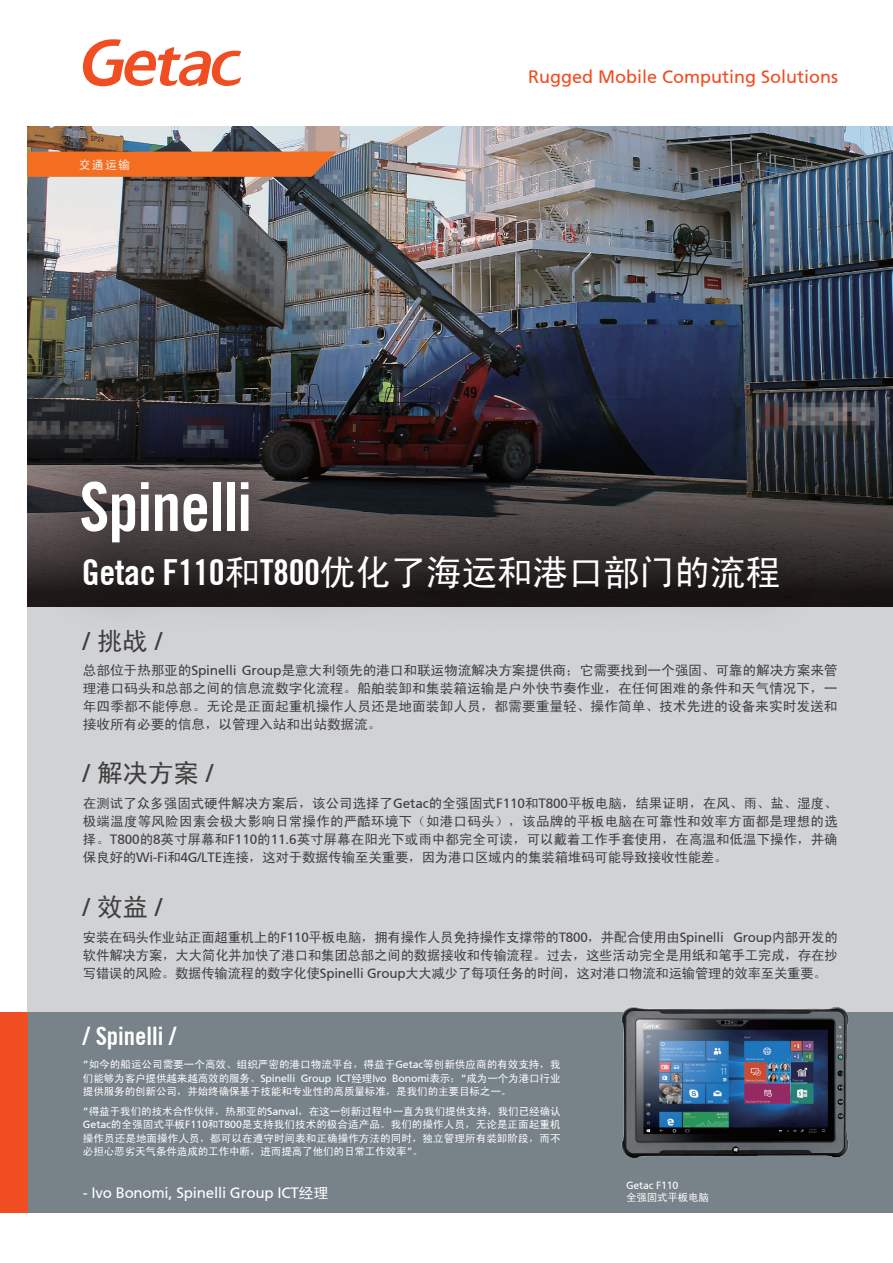
<style>
.page{position:relative;width:893px;height:1263px;background:#fff}
.page>*{position:absolute;margin:0;border:0;box-sizing:border-box;transform-origin:0 0}
.t1{font:700 condensed 67.5px "Trade Gothic No.20";letter-spacing:-.015em;color:#fff}
.t2{font:36px "Sim Hei";letter-spacing:-.015em;color:#fff}
.t3{font:700 condensed 25.5px "Trade Gothic No.20";color:#fff}
.t4{font:25.5px "Frutiger 55 Roman";color:#3e3e3f}
.t5{font:25.5px "Sim Hei";color:#3e3e3f}
.t6{font:18px "Frutiger 55 Roman";color:#f04d22}
.t7{font:15px "Frutiger 55 Roman";letter-spacing:-.015em;color:#fff}
.t8{font:13.5px/18px "Sim Hei";letter-spacing:-.015em;color:#3e3e3f;text-align:justify}
.t9{font:12px "Sim Hei";color:#fff}
.t10{font:10.5px/13.5px "Sim Hei";letter-spacing:-.015em;color:#fff;text-align:justify}
.t11{font:10.5px "Frutiger 55 Roman";letter-spacing:-.015em;color:#fff}
.s1{font-family:"Trade Gothic No.20";font-weight:700;font-stretch:condensed}
.s2{font-family:"Sim Hei"}
.s3{font-family:"Frutiger 55 Roman"}
</style>
<div class="page">
<div style="left:28px;top:606px;width:865px;height:455px;background:#d1d2d4"></div>
<div style="left:28px;top:1012px;width:865px;height:200px;background:#778289"></div>
<div style="left:0;top:1012px;width:28px;height:200px;background:#f04d22"></div>
<svg style="left:83px;top:39px;width:158px;height:48px"></svg>
<img style="left:28px;top:126px;width:865px;height:146px">
<img style="left:28px;top:272px;width:865px;height:137px">
<img style="left:621px;top:1007px;width:228px;height:151px">
<img style="left:27px;top:409px;width:866px;height:249px">
<svg style="left:28px;top:152px;width:309px;height:25px;background:#eb6e25"></svg>
<p class="t9" style="left:79px;top:159px;width:53px">交通运输</p>
<h1 class="t1" style="left:79px;top:466px;width:174px">Spinelli</h1>
<h3 class="t6" style="left:528px;top:66px;width:312px">Rugged Mobile Computing Solutions</h3>
<h2 class="t2" style="left:82px;top:554px;width:701px"><span class="s1">Getac F110</span>和<span class="s1">T800</span>优化了海运和港口部门的流程</h2>
<h3 class="t4" style="left:83px;top:626px;width:81px">/ <span class="s2">挑战</span> /</h3>
<p class="t8" style="left:83px;top:662px;width:756px">总部位于热那亚的<span class="s3">Spinelli Group</span>是意大利领先的港口和联运物流解决方案提供商；它需要找到一个强固、可靠的解决方案来管理港口码头和总部之间的信息流数字化流程。船舶装卸和集装箱运输是户外快节奏作业，在任何困难的条件和天气情况下，一年四季都不能停息。无论是正面起重机操作人员还是地面装卸人员，都需要重量轻、操作简单、技术先进的设备来实时发送和接收所有必要的信息，以管理入站和出站数据流。</p>
<h3 class="t5" style="left:83px;top:760px;width:132px"><span class="s3">/</span> 解决方案 <span class="s3">/</span></h3>
<p class="t8" style="left:83px;top:794px;width:756px">在测试了众多强固式硬件解决方案后，该公司选择了<span class="s3">Getac</span>的全强固式<span class="s3">F110</span>和<span class="s3">T800</span>平板电脑，结果证明，在风、雨、盐、湿度、极端温度等风险因素会极大影响日常操作的严酷环境下（如港口码头），该品牌的平板电脑在可靠性和效率方面都是理想的选择。<span class="s3">T800</span>的<span class="s3">8</span>英寸屏幕和<span class="s3">F110</span>的<span class="s3">11.6</span>英寸屏幕在阳光下或雨中都完全可读，可以戴着工作手套使用，在高温和低温下操作，并确保良好的<span class="s3">Wi-Fi</span>和<span class="s3">4G/LTE</span>连接，这对于数据传输至关重要，因为港口区域内的集装箱堆码可能导致接收性能差。</p>
<h3 class="t4" style="left:83px;top:892px;width:81px">/ <span class="s2">效益</span> /</h3>
<p class="t8" style="left:83px;top:928px;width:756px">安装在码头作业站正面超重机上的<span class="s3">F110</span>平板电脑，拥有操作人员免持操作支撑带的<span class="s3">T800</span>，并配合使用由<span class="s3">Spinelli Group</span>内部开发的软件解决方案，大大简化并加快了港口和集团总部之间的数据接收和传输流程。过去，这些活动完全是用纸和笔手工完成，存在抄写错误的风险。数据传输流程的数字化使<span class="s3">Spinelli Group</span>大大减少了每项任务的时间，这对港口物流和运输管理的效率至关重要。</p>
<h3 class="t3" style="left:83px;top:1020px;width:95px">/ Spinelli /</h3>
<p class="t10" style="left:83px;top:1057px;width:479px"><span class="s3">“</span>如今的船运公司需要一个高效、组织严密的港口物流平台，得益于<span class="s3">Getac</span>等创新供应商的有效支持，我们能够为客户提供越来越高效的服务。<span class="s3">Spinelli Group ICT</span>经理<span class="s3">Ivo Bonomi</span>表示：<span class="s3">“</span>成为一个为港口行业提供服务的创新公司，并始终确保基于技能和专业性的高质量标准，是我们的主要目标之一。</p>
<p class="t10" style="left:83px;top:1104px;width:479px"><span class="s3">“</span>得益于我们的技术合作伙伴，热那亚的<span class="s3">Sanval</span>，在这一创新过程中一直为我们提供支持，我们已经确认<span class="s3">Getac</span>的全强固式平板<span class="s3">F110</span>和<span class="s3">T800</span>是支持我们技术的极合适产品。我们的操作人员，无论是正面起重机操作员还是地面操作人员，都可以在遵守时间表和正确操作方法的同时，独立管理所有装卸阶段，而不必担心恶劣天气条件造成的工作中断，进而提高了他们的日常工作效率<span class="s3">”</span>。</p>
<p class="t7" style="left:83px;top:1184px;width:247px">- Ivo Bonomi, Spinelli Group ICT<span class="s2">经理</span></p>
<p class="t11" style="left:626px;top:1179px;width:54px">Getac F110</p>
<p class="t10" style="left:626px;top:1190px;width:84px">全强固式平板电脑</p>
</div>
